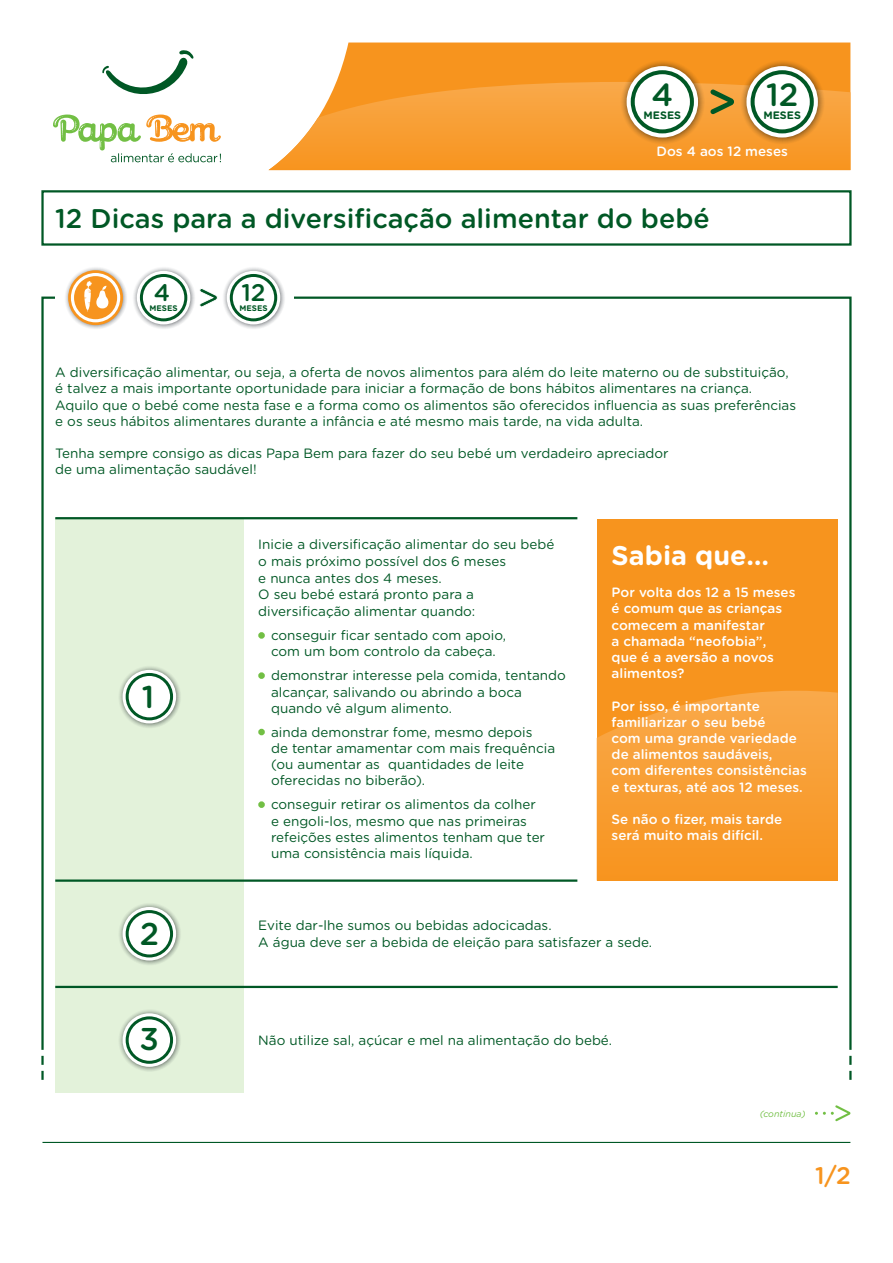
<style>
.page{position:relative;width:893px;height:1263px;background:#fff}
.page>*{position:absolute;margin:0;border:0;box-sizing:border-box;transform-origin:0 0}
.t1{font:500 31.95px "Gotham Rounded";color:#005825}
.t2{font:500 31.5px "Gotham Rounded";color:#005825}
.t3{font:500 27px "Gotham Rounded";color:#005825}
.t4{font:700 27px "Gotham Rounded";color:#fff}
.t5{font:500 24px "Gotham Rounded";color:#005825}
.t6{font:500 24px "Gotham Rounded";color:#f7941e}
.t7{font:13.5px/16.2px "Gotham Rounded";color:#005825}
.t8{font:500 13.5px/16.2px "Gotham Rounded";color:#fff}
.t9{font:700 10.8px "Gotham Rounded";color:#005825}
.t10{font:italic 9px "Gotham Rounded";color:#72bf44}
.t11{font:700 8.1px "Gotham Rounded";color:#005825}
.s1{color:#72bf44}
</style>
<div class="page">
<svg style="left:849px;top:1071px;width:3px;height:9px"></svg>
<svg style="left:849px;top:1056px;width:3px;height:9px"></svg>
<svg style="left:41px;top:1071px;width:3px;height:9px"></svg>
<svg style="left:41px;top:1056px;width:3px;height:9px"></svg>
<div style="left:336px;top:43px;width:514px;height:39px;background:#f7941e"></div>
<svg style="left:268px;top:82px;width:582px;height:88px;background:#f8a440"></svg>
<svg style="left:53px;top:115px;width:168px;height:47px"></svg>
<svg style="left:102px;top:50px;width:92px;height:44px"></svg>
<svg style="left:740px;top:59px;width:85px;height:85px;background:#d98828"></svg>
<svg style="left:746px;top:66px;width:72px;height:72px"></svg>
<div style="left:751px;top:70px;width:63px;height:63px;border:4px solid #005825;border-radius:50%"></div>
<svg style="left:620px;top:59px;width:85px;height:85px;background:#d98a2c"></svg>
<svg style="left:627px;top:66px;width:71px;height:72px"></svg>
<div style="left:631px;top:70px;width:63px;height:63px;border:4px solid #005825;border-radius:50%"></div>
<svg style="left:710px;top:90px;width:24px;height:24px"></svg>
<div style="left:41px;top:190px;width:811px;height:56px;border:2px solid #005825"></div>
<svg style="left:64px;top:266px;width:63px;height:64px"></svg>
<svg style="left:68px;top:270px;width:55px;height:55px"></svg>
<svg style="left:71px;top:273px;width:49px;height:49px"></svg>
<svg style="left:222px;top:266px;width:63px;height:64px"></svg>
<svg style="left:227px;top:271px;width:53px;height:53px"></svg>
<div style="left:230px;top:274px;width:47px;height:47px;border:3px solid #005825;border-radius:50%"></div>
<svg style="left:132px;top:266px;width:63px;height:64px"></svg>
<svg style="left:137px;top:271px;width:53px;height:53px"></svg>
<div style="left:140px;top:274px;width:47px;height:47px;border:3px solid #005825;border-radius:50%"></div>
<svg style="left:199px;top:288px;width:19px;height:19px"></svg>
<svg style="left:815px;top:1105px;width:35px;height:16px"></svg>
<hr style="left:42px;top:1142px;width:808px;height:1px;background:#005825">
<div style="left:55px;top:518px;width:188px;height:574px;background:#e3f2da"></div>
<div style="left:597px;top:519px;width:241px;height:362px;background:#f7941e"></div>
<svg style="left:597px;top:691px;width:241px;height:145px"></svg>
<hr style="left:55px;top:517px;width:522px;height:2px;background:#005825">
<div style="left:258px;top:632px;width:7px;height:7px;border:3px solid #72bf44;border-radius:2px"></div>
<div style="left:258px;top:672px;width:7px;height:7px;border:3px solid #72bf44;border-radius:2px"></div>
<div style="left:258px;top:729px;width:7px;height:6px;border:3px solid #72bf44;border-radius:2px"></div>
<div style="left:258px;top:801px;width:7px;height:7px;border:3px solid #72bf44;border-radius:2px"></div>
<svg style="left:117px;top:902px;width:64px;height:64px"></svg>
<svg style="left:123px;top:907px;width:53px;height:53px;background:#e6eee9"></svg>
<div style="left:126px;top:910px;width:47px;height:47px;border:3px solid #005825;border-radius:50%"></div>
<svg style="left:117px;top:1008px;width:64px;height:64px"></svg>
<svg style="left:123px;top:1013px;width:53px;height:54px;background:#e5eee9"></svg>
<div style="left:126px;top:1016px;width:47px;height:48px;border:3px solid #005825;border-radius:50%"></div>
<hr style="left:55px;top:879px;width:522px;height:3px;background:#005825">
<hr style="left:55px;top:986px;width:783px;height:2px;background:#005825">
<svg style="left:117px;top:665px;width:64px;height:63px"></svg>
<svg style="left:123px;top:670px;width:53px;height:53px;background:#e6eeea"></svg>
<div style="left:126px;top:673px;width:47px;height:47px;border:3px solid #005825;border-radius:50%"></div>
<h1 class="t1" style="left:651px;top:72px;width:23px">4</h1>
<p class="t9" style="left:643px;top:107px;width:39px">MESES</p>
<h1 class="t1" style="left:766px;top:72px;width:34px">12</h1>
<p class="t9" style="left:763px;top:107px;width:39px">MESES</p>
<p class="t8" style="left:656px;top:142px;width:133px">Dos 4 aos 12 meses</p>
<h3 class="t3" style="left:55px;top:199px;width:656px">12 Dicas para a diversificação alimentar do bebé</h3>
<h3 class="t5" style="left:154px;top:275px;width:18px">4</h3>
<p class="t11" style="left:149px;top:302px;width:30px">MESES</p>
<h3 class="t5" style="left:241px;top:275px;width:26px">12</h3>
<p class="t11" style="left:239px;top:302px;width:30px">MESES</p>
<p class="t7" style="left:55px;top:364px;width:742px">A diversificação alimentar, ou seja, a oferta de novos alimentos para além do leite materno ou de substituição, é talvez a mais importante oportunidade para iniciar a formação de bons hábitos alimentares na criança.<br>Aquilo que o bebé come nesta fase e a forma como os alimentos são oferecidos influencia as suas preferências e os seus hábitos alimentares durante a infância e até mesmo mais tarde, na vida adulta.</p>
<p class="t7" style="left:55px;top:445px;width:615px">Tenha sempre consigo as dicas Papa Bem para fazer do seu bebé um verdadeiro apreciador de uma alimentação saudável!</p>
<h2 class="t2" style="left:142px;top:674px;width:14px">1</h2>
<h2 class="t2" style="left:140px;top:911px;width:21px">2</h2>
<p class="t7" style="left:258px;top:536px;width:298px;line-height:16.6px">Inicie a diversificação alimentar do seu bebé o mais próximo possível dos 6 meses<br>e nunca antes dos 4 meses.<br>O seu bebé estará pronto para a diversificação alimentar quando:</p>
<p class="t7" style="left:258px;top:627px;width:249px;text-align:center"><span class="s1">•</span> conseguir ficar sentado com apoio, com um bom controlo da cabeça.</p>
<p class="t7" style="left:271px;top:667px;width:296px;text-indent:-13px"><span class="s1">•</span> demonstrar interesse pela comida, tentando alcançar, salivando ou abrindo a boca quando vê algum alimento.</p>
<p class="t7" style="left:271px;top:723px;width:286px;text-indent:-13px"><span class="s1">•</span> ainda demonstrar fome, mesmo depois<br>de tentar amamentar com mais frequência (ou aumentar as quantidades de leite oferecidas no biberão).</p>
<p class="t7" style="left:271px;top:796px;width:276px;text-indent:-13px"><span class="s1">•</span> conseguir retirar os alimentos da colher e engoli-los, mesmo que nas primeiras refeições estes alimentos tenham que ter uma consistência mais líquida.</p>
<h3 class="t4" style="left:612px;top:535px;width:159px">Sabia que…</h3>
<p class="t8" style="left:612px;top:584px;width:185px">Por volta dos 12 a 15 meses é comum que as crianças comecem a manifestar<br>a chamada “neofobia”,<br>que é a aversão a novos alimentos?</p>
<p class="t8" style="left:612px;top:697px;width:197px">Por isso, é importante familiarizar o seu bebé<br>com uma grande variedade de alimentos saudáveis,<br>com diferentes consistências e texturas, até aos 12 meses.</p>
<p class="t8" style="left:612px;top:811px;width:172px">Se não o fizer, mais tarde será muito mais difícil.</p>
<p class="t7" style="left:258px;top:917px;width:395px">Evite dar-lhe sumos ou bebidas adocicadas.<br>A água deve ser a bebida de eleição para satisfazer a sede.</p>
<h2 class="t2" style="left:140px;top:1017px;width:21px">3</h2>
<p class="t7" style="left:258px;top:1031px;width:355px">Não utilize sal, açúcar e mel na alimentação do bebé.</p>
<p class="t10" style="left:760px;top:1107px;width:47px">(continua)</p>
<h3 class="t6" style="left:815px;top:1158px;width:37px">1/2</h3>
</div>
